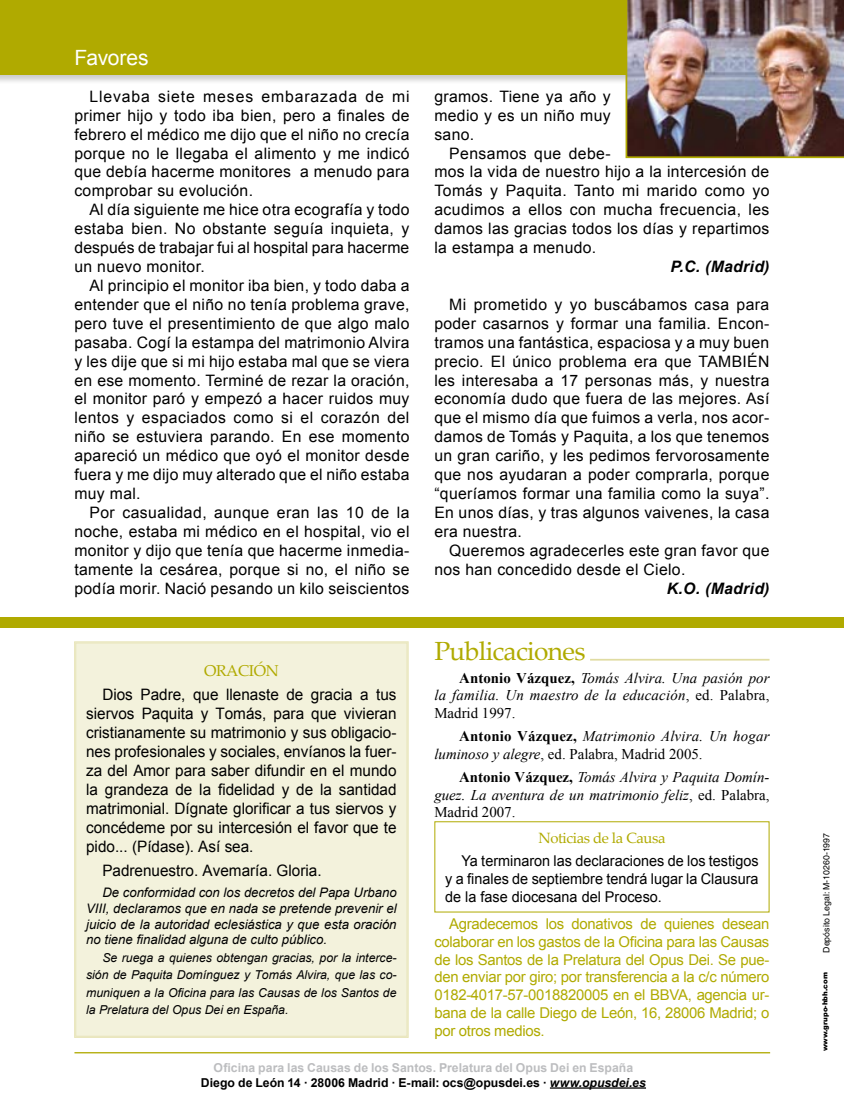
<style>
.page{position:relative;width:844px;height:1117px;background:#fff}
.page>*{position:absolute;margin:0;border:0;box-sizing:border-box;transform-origin:0 0}
.t1{font:26.25px "Palatino Linotype";letter-spacing:-.025em;color:#b0aa00}
.t2{font:21px "Arial";letter-spacing:-.015em;color:#fff}
.t3{font:15.75px/18.9px "Arial";letter-spacing:.02em;color:#000;text-align:justify}
.t4{font:15.75px "Arial";color:#000}
.t5{font:italic 700 15.75px "Arial";letter-spacing:.02em;color:#000}
.t6{font:15.75px "Palatino Linotype";letter-spacing:-.025em;color:#b0aa00}
.t7{font:italic 14.88px/17.8px "Times New Roman";letter-spacing:.005em;color:#000;text-align:justify}
.t8{font:14.88px/17.8px "Arial";letter-spacing:-.02em;color:#b0aa00;text-align:justify}
.t9{font:14.88px/17.8px "Arial";color:#000;text-align:justify}
.t10{font:14.88px "Palatino Linotype";letter-spacing:-.025em;color:#b0aa00}
.t11{font:italic 13.12px/15.8px "Arial";color:#000;text-align:justify}
.t12{font:italic 12.25px/17.5px "Arial";color:#000;text-align:justify}
.t13{font:700 12.25px/14.7px "Arial";color:#bcbdbf;text-align:center}
.t14{font:8.75px "Helvetica";color:#000}
.t15{font:900 7px "Arial";color:#000}
.s1{font-weight:700;font-style:normal}
.s2{font-style:normal}
.s3{color:#000}
.s4{font-style:italic;color:#000}
</style>
<div class="page">
<hr style="left:590px;top:658px;width:179px;height:2px;background:#e0dca2">
<hr style="left:549px;top:1087px;width:97px;height:1px;background:#000">
<hr style="left:74px;top:1051px;width:696px;height:2px;background:#b0aa00">
<div style="left:0;top:616px;width:843px;height:11px;background:#b0aa00"></div>
<div style="left:0;top:0;width:843px;height:85px;background:#000;opacity:.2"></div>
<div style="left:0;top:0;width:843px;height:74px;background:#b0aa00"></div>
<div style="left:74px;top:641px;width:334px;height:396px;background:#f3f2dc"></div>
<div style="left:75px;top:642px;width:332px;height:394px;border:1px solid #e8e5b9"></div>
<img style="left:625px;top:0;width:218px;height:158px">
<h2 class="t2" style="left:74px;top:43px;width:76px">Favores</h2>
<p class="t3" style="left:74px;top:87px;width:336px;text-indent:15px">Llevaba siete meses embarazada de mi primer hijo y todo iba bien, pero a finales de febrero el médico me dijo que el niño no crecía porque no le llegaba el alimento y me indicó que debía hacerme monitores a menudo para comprobar su evolución.</p>
<p class="t3" style="left:74px;top:200px;width:336px;text-indent:15px">Al día siguiente me hice otra ecografía y todo estaba bien. No obstante seguía inquieta, y después de trabajar fui al hospital para hacerme un nuevo monitor.</p>
<p class="t3" style="left:74px;top:276px;width:336px;text-indent:15px">Al principio el monitor iba bien, y todo daba a entender que el niño no tenía problema grave, pero tuve el presentimiento de que algo malo pasaba. Cogí la estampa del matrimonio Alvira y les dije que si mi hijo estaba mal que se viera en ese momento. Terminé de rezar la oración, el monitor paró y empezó a hacer ruidos muy lentos y espaciados como si el corazón del niño se estuviera parando. En ese momento apareció un médico que oyó el monitor desde fuera y me dijo muy alterado que el niño estaba muy mal.</p>
<p class="t3" style="left:74px;top:503px;width:336px;text-indent:15px">Por casualidad, aunque eran las 10 de la noche, estaba mi médico en el hospital, vio el monitor y dijo que tenía que hacerme inmedia&shy;tamente la cesárea, porque si no, el niño se podía morir. Nació pesando un kilo seiscientos</p>
<p class="t6" style="left:204px;top:659px;width:76px">ORACIÓN</p>
<p class="t3" style="left:86px;top:685px;width:312px;text-indent:16px">Dios Padre, que llenaste de gracia a tus siervos Paquita y Tomás, para que vivieran cristianamente su matrimonio y sus obligacio&shy;nes profesionales y sociales, envíanos la fuer&shy;za del Amor para saber difundir en el mundo la grandeza de la fidelidad y de la santidad matrimonial. Dígnate glorificar a tus siervos y concédeme por su intercesión el favor que te pido... (Pídase). Así sea.</p>
<p class="t4" style="left:102px;top:859px;width:221px">Padrenuestro. Avemaría. Gloria.</p>
<p class="t11" style="left:86px;top:884px;width:312px;text-indent:16px">De conformidad con los decretos del Papa Urbano VIII, declaramos que en nada se pretende prevenir el juicio de la autoridad eclesiástica y que esta oración no tiene finalidad alguna de culto público.</p>
<p class="t12" style="left:86px;top:948px;width:312px;text-indent:16px">Se ruega a quienes obtengan gracias, por la interce&shy;sión de Paquita Domínguez y Tomás Alvira, que las co&shy;muniquen a la Oficina para las Causas de los Santos de la Prelatura del Opus Dei en España.</p>
<p class="t3" style="left:434px;top:87px;width:178px">gramos. Tiene ya año y medio y es un niño muy sano.</p>
<p class="t3" style="left:434px;top:144px;width:336px;text-align:left;text-indent:15px">Pensamos que debe-<br>mos la vida de nuestro hijo a la intercesión de Tomás y Paquita. Tanto mi marido como yo acudimos a ellos con mucha frecuencia, les damos las gracias todos los días y repartimos la estampa a menudo.</p>
<p class="t5" style="left:670px;top:256px;width:100px">P.C. (Madrid)</p>
<p class="t3" style="left:434px;top:295px;width:336px;text-indent:15px">Mi prometido y yo buscábamos casa para poder casarnos y formar una familia. Encon&shy;tramos una fantástica, espaciosa y a muy buen precio. El único problema era que TAMBIÉN les interesaba a 17 personas más, y nuestra economía dudo que fuera de las mejores. Así que el mismo día que fuimos a verla, nos acor&shy;damos de Tomás y Paquita, a los que tenemos un gran cariño, y les pedimos fervorosamente que nos ayudaran a poder comprarla, porque “queríamos formar una familia como la suya”.<br>En unos días, y tras algunos vaivenes, la casa era nuestra.</p>
<p class="t3" style="left:434px;top:541px;width:336px;text-indent:15px">Queremos agradecerles este gran favor que nos han concedido desde el Cielo.</p>
<p class="t5" style="left:666px;top:577px;width:104px">K.O. (Madrid)</p>
<h1 class="t1" style="left:434px;top:632px;width:152px">Publicaciones</h1>
<p class="t7" style="left:434px;top:668px;width:336px;text-indent:25px"><span class="s1">Antonio Vázquez,</span> Tomás Alvira. Una pasión por la familia. Un maestro de la educación<span class="s2">, ed. Palabra, Madrid 1997.</span></p>
<p class="t7" style="left:434px;top:726px;width:336px;text-indent:25px"><span class="s1">Antonio Vázquez,</span> Matrimonio Alvira. Un hogar luminoso y alegre<span class="s2">, ed. Palabra, Madrid 2005.</span></p>
<p class="t7" style="left:434px;top:767px;width:336px;text-indent:25px"><span class="s1">Antonio Vázquez,</span> Tomás Alvira y Paquita Domín&shy;guez. La aventura de un matrimonio feliz<span class="s2">, ed. Palabra, Madrid 2007.</span></p>
<p class="t10" style="left:538px;top:827px;width:129px">Noticias de la Causa</p>
<p class="t9" style="left:445px;top:851px;width:315px;text-indent:16px">Ya terminaron las declaraciones de los testigos y a finales de septiembre tendrá lugar la Clausura de la fase diocesana del Proceso.</p>
<p class="t8" style="left:434px;top:914px;width:336px;text-indent:15px">Agradecemos los donativos de quienes desean colaborar en los gastos de la Oficina para las Causas de los Santos de la Prelatura del Opus Dei. Se pue&shy;den enviar por giro; por transferencia a la c/c número 0182‑4017‑57‑0018820005 en el BBVA, agencia ur&shy;bana de la calle Diego de León, 16, 28006 Madrid; o por otros medios.</p>
<p class="t13" style="left:201px;top:1060px;width:446px">Oficina para las Causas de los Santos. Prelatura del Opus Dei en España<br><span class="s3">Diego de León 14 · 28006 Madrid · E-mail: ocs@opusdei.es ·</span> <span class="s4">www.opusdei.es</span></p>
<p class="t14" style="left:821px;top:952px;width:121px;rotate:-90deg">Depósito Legal: M-10260-1997</p>
<p class="t15" style="left:819px;top:1050px;width:80px;rotate:-90deg">www.grupo-hbh.com</p>
</div>
